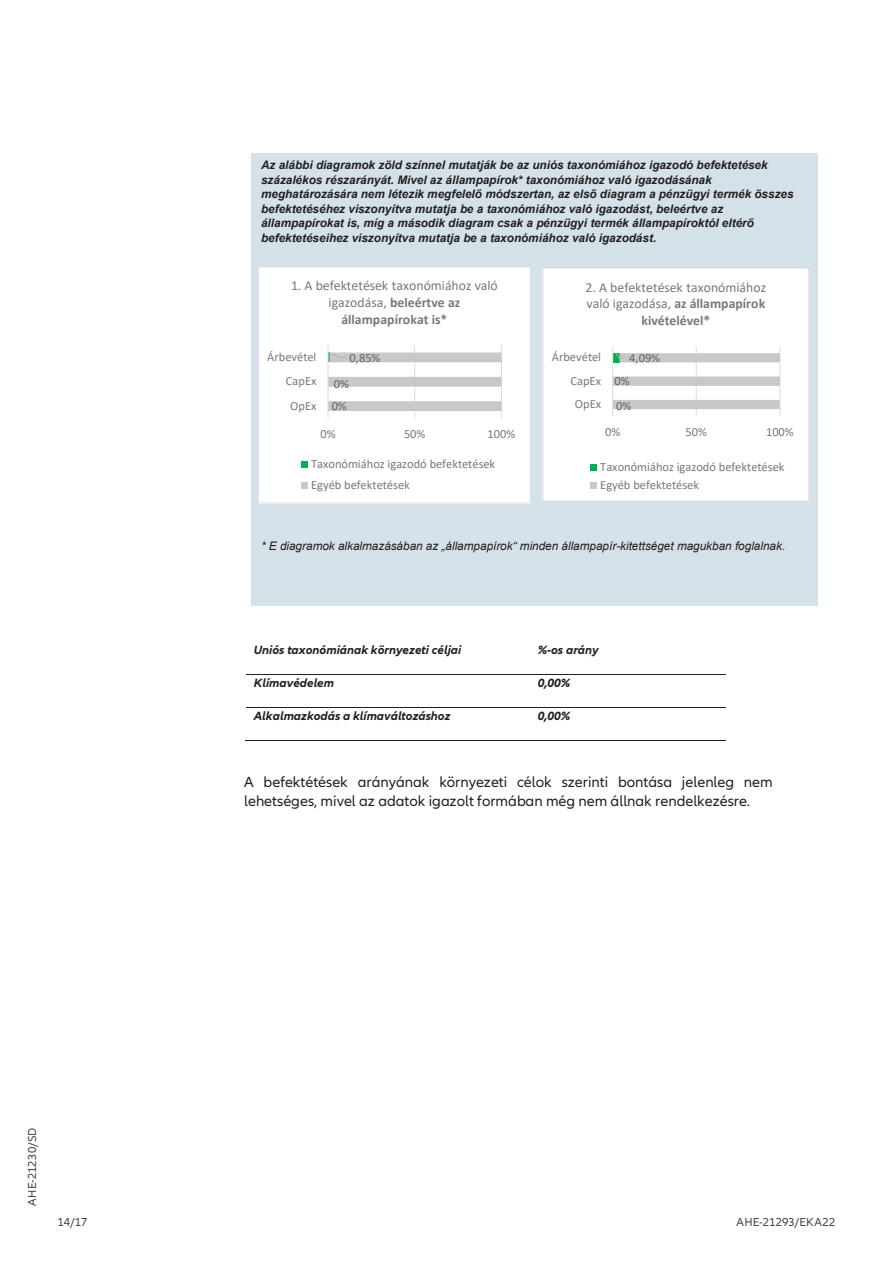
<style>
.page{position:relative;width:893px;height:1263px;background:#fff}
.page>*{position:absolute;margin:0;border:0;box-sizing:border-box;transform-origin:0 0}
.t1{font:15.3px/18.9px "Allianz Neo";color:#231f20}
.t2{font:13.8px/17px "Calibri";color:#76787b;text-align:center}
.t3{font:12.45px/20.9px "Calibri";color:#76787b}
.t4{font:italic 700 12.45px "Allianz Neo";color:#231f20}
.t5{font:12.45px "Calibri";color:#636366}
.t6{font:12px "Allianz Neo";letter-spacing:.01em;color:#454647}
.t7{font:italic 700 11.7px/14.5px "Arial";letter-spacing:-.005em;color:#231f20}
.t8{font:italic 11.7px "Arial";color:#231f20}
.s1{font-weight:700}
</style>
<div class="page">
<hr style="left:246px;top:674px;width:284px;height:1px;background:#231f20">
<hr style="left:531px;top:674px;width:195px;height:1px;background:#231f20">
<hr style="left:246px;top:707px;width:284px;height:1px;background:#231f20">
<hr style="left:531px;top:707px;width:195px;height:1px;background:#231f20">
<hr style="left:245px;top:740px;width:285px;height:1px;background:#231f20">
<hr style="left:530px;top:740px;width:196px;height:1px;background:#231f20">
<div style="left:251px;top:153px;width:566px;height:452px;background:#d5e2e9"></div>
<div style="left:258px;top:267px;width:272px;height:236px;background:#fff"></div>
<hr style="left:414px;top:345px;width:1px;height:73px;background:#dcdddf">
<hr style="left:501px;top:345px;width:1px;height:73px;background:#dcdddf">
<hr style="left:327px;top:345px;width:2px;height:73px;background:#dcdddf">
<svg style="left:327px;top:351px;width:174px;height:60px"></svg>
<div style="left:301px;top:461px;width:7px;height:7px;background:#00b050"></div>
<div style="left:301px;top:482px;width:7px;height:7px;background:#c7c8ca"></div>
<div style="left:258px;top:266px;width:273px;height:237px;border:1px solid #dcdddf"></div>
<div style="left:543px;top:268px;width:266px;height:233px;background:#fff"></div>
<hr style="left:696px;top:346px;width:1px;height:70px;background:#dcdddf">
<hr style="left:779px;top:346px;width:1px;height:70px;background:#dcdddf">
<hr style="left:612px;top:346px;width:1px;height:70px;background:#dcdddf">
<svg style="left:613px;top:352px;width:167px;height:57px"></svg>
<div style="left:591px;top:464px;width:6px;height:7px;background:#00b050"></div>
<svg style="left:591px;top:482px;width:6px;height:6px"></svg>
<div style="left:542px;top:268px;width:267px;height:233px;border:1px solid #dcdddf"></div>
<p class="t6" style="left:25px;top:1205px;width:80px;rotate:-90deg">AHE-21230/SD</p>
<p class="t6" style="left:57px;top:1215px;width:32px">14/17</p>
<p class="t7" style="left:261px;top:158px;width:534px">Az alábbi diagramok zöld színnel mutatják be az uniós taxonómiához igazodó befektetések százalékos részarányát. Mivel az állampapírok* taxonómiához való igazodásának meghatározására nem létezik megfelelő módszertan, az első diagram a pénzügyi termék összes befektetéséhez viszonyítva mutatja be a taxonómiához való igazodást, beleértve az állampapírokat is, míg a második diagram csak a pénzügyi termék állampapíroktól eltérő befektetéseihez viszonyítva mutatja be a taxonómiához való igazodást.</p>
<p class="t2" style="left:291px;top:277px;width:208px">1. A befektetések taxonómiához való igazodása, <span class="s1">beleértve az állampapírokat is*</span></p>
<p class="t2" style="left:586px;top:278px;width:182px">2. A befektetések taxonómiához való igazodása, <span class="s1">az állampapírok kivételével*</span></p>
<p class="t3" style="left:267px;top:346px;width:51px">Árbevétel</p>
<p class="t5" style="left:350px;top:349px;width:32px">0,85%</p>
<p class="t3" style="left:552px;top:346px;width:51px">Árbevétel</p>
<p class="t5" style="left:629px;top:349px;width:32px">4,09%</p>
<p class="t3" style="left:286px;top:370px;width:32px">CapEx</p>
<p class="t5" style="left:334px;top:375px;width:17px">0%</p>
<p class="t3" style="left:571px;top:370px;width:32px">CapEx</p>
<p class="t5" style="left:615px;top:373px;width:17px">0%</p>
<p class="t3" style="left:290px;top:395px;width:28px">OpEx</p>
<p class="t5" style="left:332px;top:397px;width:17px">0%</p>
<p class="t3" style="left:575px;top:393px;width:28px">OpEx</p>
<p class="t5" style="left:616px;top:397px;width:17px">0%</p>
<p class="t3" style="left:320px;top:423px;width:17px">0%</p>
<p class="t3" style="left:404px;top:423px;width:23px">50%</p>
<p class="t3" style="left:488px;top:423px;width:29px">100%</p>
<p class="t3" style="left:605px;top:421px;width:17px">0%</p>
<p class="t3" style="left:686px;top:421px;width:23px">50%</p>
<p class="t3" style="left:766px;top:421px;width:29px">100%</p>
<p class="t3" style="left:311px;top:453px;width:186px">Taxonómiához igazodó befektetések<br>Egyéb befektetések</p>
<p class="t3" style="left:600px;top:457px;width:186px;line-height:17.9px">Taxonómiához igazodó befektetések<br>Egyéb befektetések</p>
<p class="t8" style="left:261px;top:538px;width:526px">* E diagramok alkalmazásában az „állampapírok“ minden állampapír-kitettséget magukban foglalnak.</p>
<p class="t4" style="left:254px;top:643px;width:209px">Uniós taxonómiának környezeti céljai</p>
<p class="t4" style="left:538px;top:643px;width:63px">%-os arány</p>
<p class="t4" style="left:254px;top:675px;width:82px">Klímavédelem</p>
<p class="t4" style="left:538px;top:675px;width:34px">0,00%</p>
<p class="t4" style="left:254px;top:708px;width:198px">Alkalmazkodás a klímaváltozáshoz</p>
<p class="t4" style="left:538px;top:708px;width:34px">0,00%</p>
<h1 class="t1" style="left:244px;top:773px;width:530px">A befektétések arányának környezeti célok szerinti bontása jelenleg nem lehetséges, mivel az adatok igazolt formában még nem állnak rendelkezésre.</h1>
<p class="t6" style="left:737px;top:1215px;width:100px">AHE-21293/EKA22</p>
</div>
